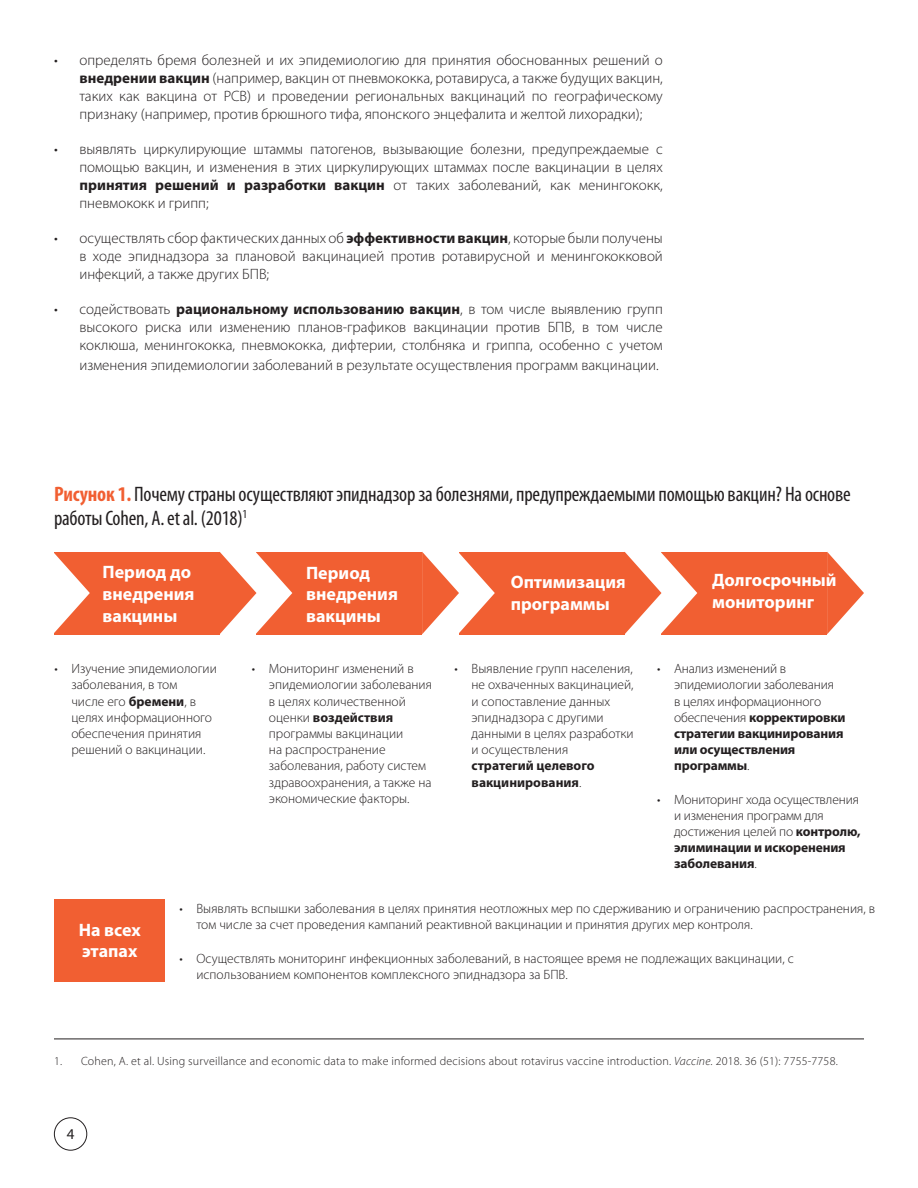
<style>
.page{position:relative;width:918px;height:1188px;background:#fff}
.page>*{position:absolute;margin:0;border:0;box-sizing:border-box;transform-origin:0 0}
.t1{font:condensed 21px/24px "Myriad Pro";letter-spacing:-.01em;color:#231f20}
.t2{font:700 18px/21.6px "Myriad Pro";color:#fff}
.t3{font:300 15px/18px "Myriad Pro";color:#231f20;text-align:justify}
.t4{font:15px "Myriad Pro";color:#231f20}
.t5{font:300 13.5px/16.2px "Myriad Pro";color:#231f20}
.t6{font:300 12px "Myriad Pro";letter-spacing:.015em;color:#231f20}
.s1{font-weight:700}
.s2{font-weight:700;color:#f15f32}
.s3{font-style:italic}
</style>
<div class="page">
<div style="left:54px;top:1117px;width:33px;height:34px;border:1px solid #231f20;border-radius:50%"></div>
<hr style="left:54px;top:1039px;width:810px;height:1px;background:#231f20">
<svg style="left:827px;top:552px;width:37px;height:82px"></svg>
<div style="left:54px;top:552px;width:166px;height:82px;background:#f15f32"></div>
<div style="left:459px;top:552px;width:166px;height:82px;background:#f15f32"></div>
<div style="left:256px;top:552px;width:166px;height:82px;background:#f15f32"></div>
<div style="left:662px;top:552px;width:165px;height:82px;background:#f15f32"></div>
<svg style="left:54px;top:553px;width:36px;height:80px"></svg>
<svg style="left:625px;top:552px;width:72px;height:82px"></svg>
<svg style="left:422px;top:552px;width:73px;height:82px"></svg>
<svg style="left:220px;top:552px;width:72px;height:82px"></svg>
<div style="left:54px;top:899px;width:111px;height:83px;background:#f15f32"></div>
<p class="t3" style="left:80px;top:51px;width:585px;text-indent:-26px">• определять бремя болезней и их эпидемиологию для принятия обоснованных решений о <span class="s1">внедрении вакцин</span> (например, вакцин от пневмококка, ротавируса, а также будущих вакцин, таких как вакцина от РСВ) и проведении региональных вакцинаций по географическому признаку (например, против брюшного тифа, японского энцефалита и желтой лихорадки);</p>
<p class="t3" style="left:80px;top:140px;width:585px;text-indent:-26px">• выявлять циркулирующие штаммы патогенов, вызывающие болезни, предупреждаемые с помощью вакцин, и изменения в этих циркулирующих штаммах после вакцинации в целях <span class="s1">принятия решений и разработки вакцин</span> от таких заболеваний, как менингококк, пневмококк и грипп;</p>
<p class="t3" style="left:80px;top:229px;width:585px;text-indent:-26px">• осуществлять сбор фактических данных об <span class="s1">эффективности вакцин</span>, которые были получены в ходе эпиднадзора за плановой вакцинацией против ротавирусной и менингококковой инфекций, а также других БПВ;</p>
<p class="t3" style="left:80px;top:300px;width:585px;text-indent:-26px">• содействовать <span class="s1">рациональному использованию вакцин</span>, в том числе выявлению групп высокого риска или изменению планов-графиков вакцинации против БПВ, в том числе коклюша, менингококка, пневмококка, дифтерии, столбняка и гриппа, особенно с учетом</p>
<p class="t3" style="left:80px;top:356px;width:581px">изменения эпидемиологии заболеваний в результате осуществления программ вакцинации.</p>
<p class="t1" style="left:54px;top:482px;width:798px"><span class="s2">Рисунок 1.</span> Почему страны осуществляют эпиднадзор за болезнями, предупреждаемыми помощью вакцин? На основе работы Cohen, A. et al. (2018)<sup>1</sup></p>
<p class="t2" style="left:103px;top:561px;width:93px">Период до внедрения вакцины</p>
<p class="t2" style="left:511px;top:571px;width:117px">Оптимизация программы</p>
<p class="t2" style="left:712px;top:569px;width:126px">Долгосрочный мониторинг</p>
<p class="t2" style="left:306px;top:561px;width:93px">Период внедрения вакцины</p>
<p class="t5" style="left:71px;top:661px;width:147px;text-indent:-17px">• Изучение эпидемиологии заболевания, в том<br>числе его <span class="s1">бремени</span>, в целях информационного обеспечения принятия решений о вакцинации.</p>
<p class="t5" style="left:269px;top:661px;width:165px;text-indent:-17px">• Мониторинг изменений в эпидемиологии заболевания в целях количественной оценки <span class="s1">воздействия </span>программы вакцинации<br>на распространение заболевания, работу систем здравоохранения, а также на экономические факторы.</p>
<p class="t5" style="left:472px;top:661px;width:164px;text-indent:-17px">• Выявление групп населения, не охваченных вакцинацией, и сопоставление данных эпиднадзора с другими данными в целях разработки и осуществления <span class="s1">стратегий целевого вакцинирования</span>.</p>
<p class="t5" style="left:674px;top:661px;width:173px;text-indent:-17px">• Анализ изменений в эпидемиологии заболевания<br>в целях информационного обеспечения <span class="s1">корректировки стратегии вакцинирования или осуществления программы</span>.</p>
<p class="t5" style="left:674px;top:791px;width:188px;text-indent:-17px">• Мониторинг хода осуществления и изменения программ для достижения целей по <span class="s1">контролю, элиминации и искоренения заболевания</span>.</p>
<p class="t2" style="left:79px;top:918px;width:64px">На всех этапах</p>
<p class="t5" style="left:196px;top:900px;width:680px;text-indent:-17px">• Выявлять вспышки заболевания в целях принятия неотложных мер по сдерживанию и ограничению распространения, в том числе за счет проведения кампаний реактивной вакцинации и принятия других мер контроля.</p>
<p class="t5" style="left:196px;top:950px;width:599px;text-indent:-17px">• Осуществлять мониторинг инфекционных заболеваний, в настоящее время не подлежащих вакцинации, с использованием компонентов комплексного эпиднадзора за БПВ.</p>
<p class="t6" style="left:54px;top:1053px;width:785px">1. Cohen, A. et al. Using surveillance and economic data to make informed decisions about rotavirus vaccine introduction. <span class="s3">Vaccine</span>. 2018. 36 (51): 7755-7758.</p>
<p class="t4" style="left:67px;top:1125px;width:9px">4</p>
</div>
